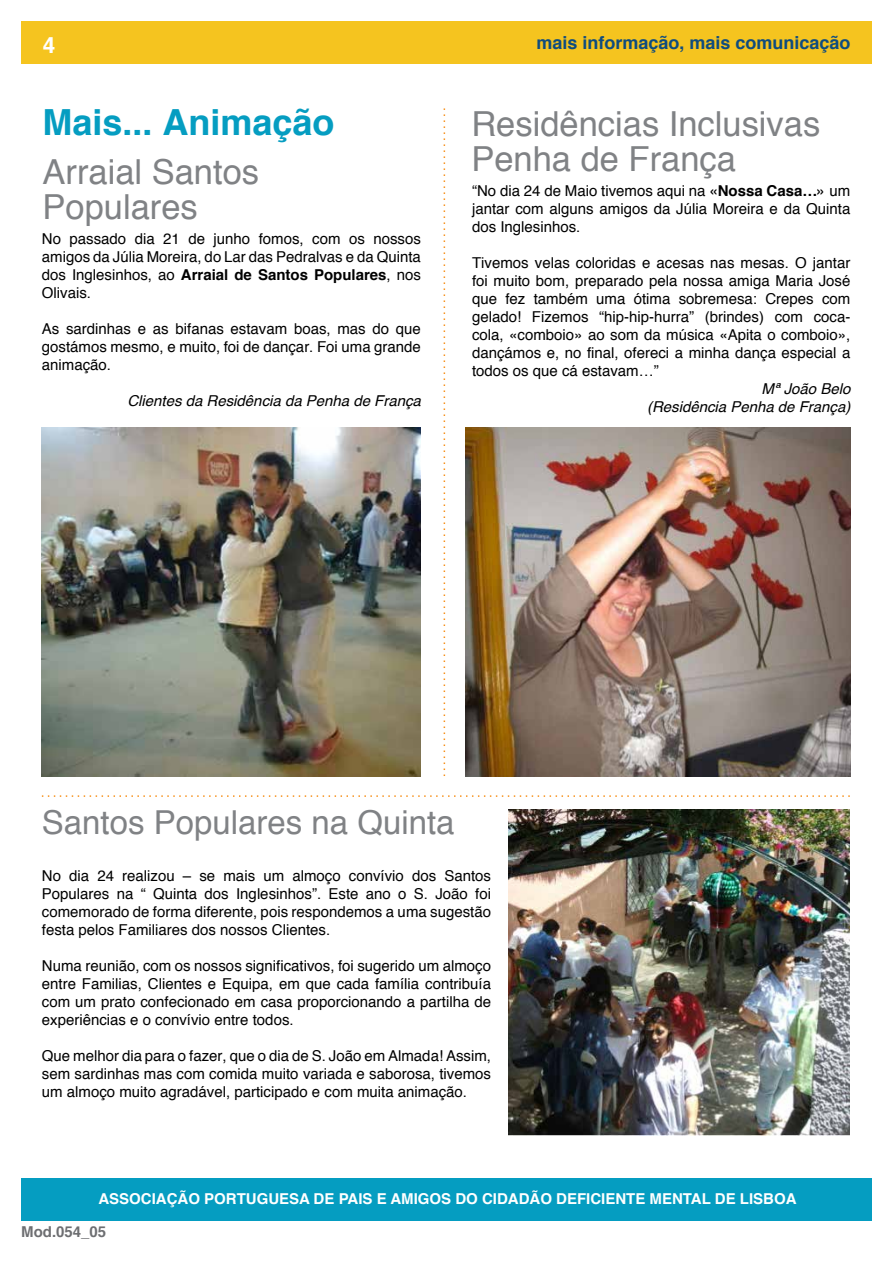
<style>
.page{position:relative;width:893px;height:1263px;background:#fff}
.page>*{position:absolute;margin:0;border:0;box-sizing:border-box;transform-origin:0 0}
.t1{font:700 36px "Helvetica";color:#059dc1}
.t2{font:34.5px/34.5px "Helvetica";color:#808285}
.t3{font:33px "Helvetica";color:#808285}
.t4{font:700 22.5px "Helvetica";color:#fff}
.t5{font:700 18px "Helvetica";color:#0f4c7f}
.t6{font:15px/18px "Helvetica";color:#000;text-align:justify}
.t7{font:italic 15px/18px "Helvetica";color:#000;text-align:right}
.t8{font:700 15px "Helvetica";color:#fff}
.t9{font:700 15px "Helvetica";color:#6d6e71}
.s1{font-weight:700}
</style>
<div class="page">
<div style="left:21px;top:1178px;width:851px;height:42px;background:#059dc1"></div>
<div style="left:21px;top:21px;width:851px;height:43px;background:#f5c41f"></div>
<img style="left:42px;top:427px;width:379px;height:349px">
<img style="left:465px;top:427px;width:385px;height:349px">
<svg style="left:444px;top:108px;width:1px;height:668px"></svg>
<svg style="left:42px;top:795px;width:808px;height:2px"></svg>
<img style="left:508px;top:809px;width:342px;height:326px">
<h3 class="t4" style="left:43px;top:27px;width:14px">4</h3>
<p class="t5" style="left:536px;top:28px;width:316px">mais informação, mais comunicação</p>
<h1 class="t1" style="left:43px;top:94px;width:294px">Mais... Animação</h1>
<h2 class="t2" style="left:43px;top:156px;width:218px">Arraial Santos<br>Populares</h2>
<p class="t6" style="left:42px;top:231px;width:381px">No passado dia 21 de junho fomos, com os nossos amigos da Júlia Moreira, do Lar das Pedralvas e da Quinta dos Inglesinhos, ao <span class="s1">Arraial de Santos Populares</span>, nos Olivais.</p>
<p class="t6" style="left:42px;top:321px;width:381px">As sardinhas e as bifanas estavam boas, mas do que gostámos mesmo, e muito, foi de dançar. Foi uma grande animação.</p>
<p class="t7" style="left:127px;top:392px;width:295px">Clientes da Residência da Penha de França</p>
<h2 class="t2" style="left:471px;top:108px;width:350px">Residências Inclusivas<br>Penha de França</h2>
<p class="t6" style="left:472px;top:182px;width:380px">“No dia 24 de Maio tivemos aqui na <span class="s1">«Nossa Casa…»</span> um jantar com alguns amigos da Júlia Moreira e da Quinta dos Inglesinhos.</p>
<p class="t6" style="left:472px;top:254px;width:380px">Tivemos velas coloridas e acesas nas mesas. O jantar foi muito bom, preparado pela nossa amiga Maria José que fez também uma ótima sobremesa: Crepes com gelado! Fizemos “hip-hip-hurra” (brindes) com coca&shy;cola, «comboio» ao som da música «Apita o comboio», dançámos e, no final, ofereci a minha dança especial a todos os que cá estavam…”</p>
<p class="t7" style="left:647px;top:380px;width:205px">Mª João Belo<br>(Residência Penha de França)</p>
<h3 class="t3" style="left:42px;top:797px;width:414px">Santos Populares na Quinta</h3>
<p class="t6" style="left:42px;top:867px;width:451px">No dia 24 realizou – se mais um almoço convívio dos Santos Populares na “ Quinta dos Inglesinhos”. Este ano o S. João foi comemorado de forma diferente, pois respondemos a uma sugestão festa pelos Familiares dos nossos Clientes.</p>
<p class="t6" style="left:42px;top:957px;width:451px">Numa reunião, com os nossos significativos, foi sugerido um almoço entre Familias, Clientes e Equipa, em que cada família contribuía com um prato confecionado em casa proporcionando a partilha de experiências e o convívio entre todos.</p>
<p class="t6" style="left:42px;top:1047px;width:451px">Que melhor dia para o fazer, que o dia de S. João em Almada! Assim, sem sardinhas mas com comida muito variada e saborosa, tivemos um almoço muito agradável, participado e com muita animação.</p>
<p class="t8" style="left:98px;top:1186px;width:700px">ASSOCIAÇÃO PORTUGUESA DE PAIS E AMIGOS DO CIDADÃO DEFICIENTE MENTAL DE LISBOA</p>
<p class="t9" style="left:21px;top:1219px;width:87px">Mod.054_05</p>
</div>
